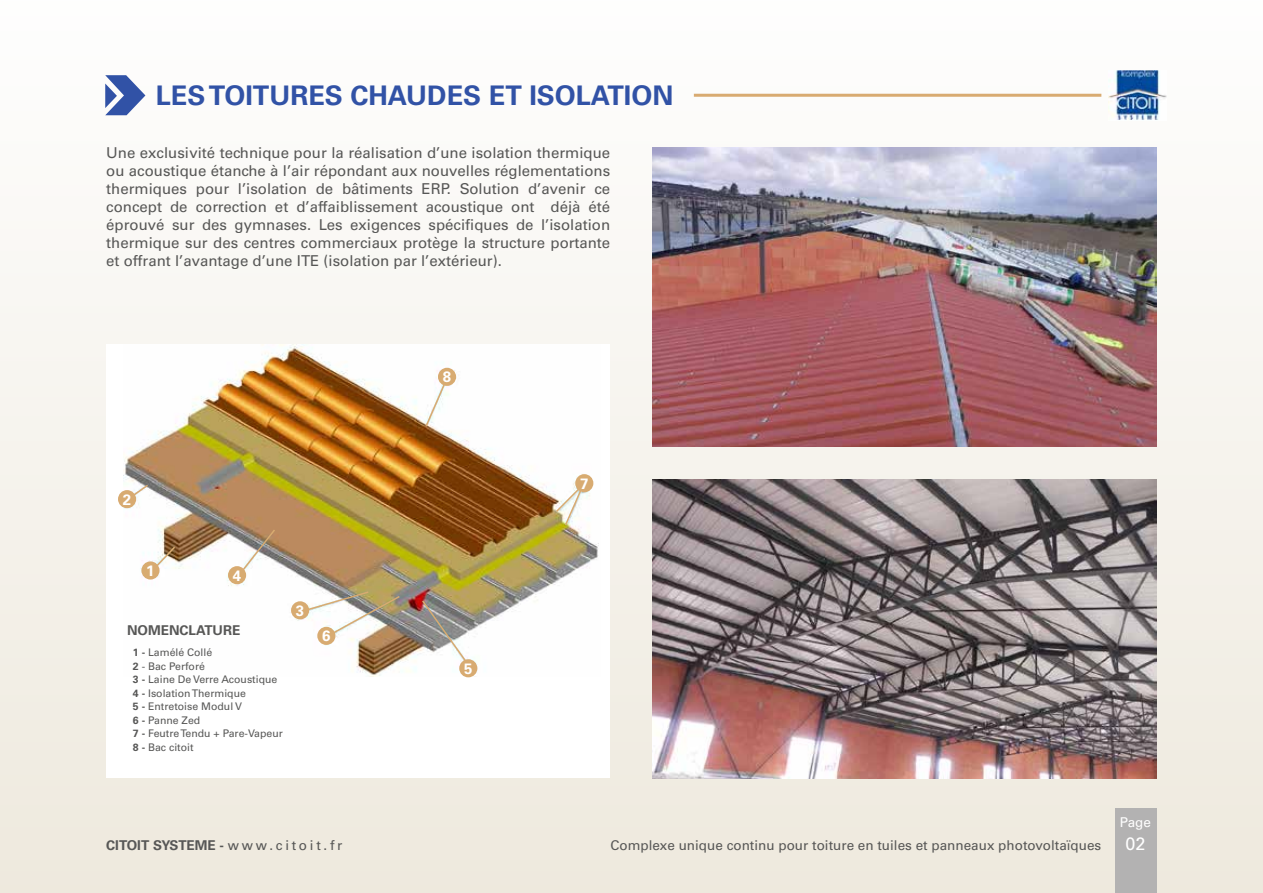
<style>
.page{position:relative;width:1263px;height:893px;background:#fff}
.page>*{position:absolute;margin:0;border:0;box-sizing:border-box;transform-origin:0 0}
.t1{font:700 27px "Univers LT Std";color:#3152a6}
.t2{font:18px "Univers LT Std";color:#fff}
.t3{font:15px/18px "Univers LT Std";color:#575756;text-align:justify}
.t4{font:700 15px "Univers LT Std";color:#fff}
.t5{font:13.5px "Univers LT Std";color:#575756}
.t6{font:700 13.5px "Univers LT Std";color:#575756}
.t7{font:13.5px "Univers LT Std";color:#fff}
.t8{font:10.5px/13.5px "Univers LT Std";color:#575756}
.s1{font-weight:700}
.s2{font-weight:400}
</style>
<div class="page">
<div style="left:0;top:0;width:1263px;height:893px;background:linear-gradient(to bottom,#fefdfd,#ede8dc)"></div>
<div style="left:1115px;top:809px;width:42px;height:84px;background:#b3b2b2"></div>
<svg style="left:105px;top:75px;width:40px;height:40px"></svg>
<img style="left:1109px;top:70px;width:57px;height:50px">
<hr style="left:694px;top:94px;width:407px;height:3px;background:#d8ab71">
<img style="left:653px;top:147px;width:504px;height:299px">
<img style="left:653px;top:479px;width:504px;height:299px">
<div style="left:106px;top:344px;width:504px;height:434px;background:#fff"></div>
<img style="left:124px;top:344px;width:475px;height:333px">
<div style="left:141px;top:561px;width:19px;height:19px;background:#d8ab71;border-radius:50%"></div>
<div style="left:291px;top:601px;width:18px;height:18px;background:#d8ab71;border-radius:50%"></div>
<div style="left:317px;top:627px;width:18px;height:18px;background:#d8ab71;border-radius:50%"></div>
<div style="left:228px;top:566px;width:18px;height:18px;background:#d8ab71;border-radius:50%"></div>
<div style="left:575px;top:474px;width:18px;height:18px;background:#d8ab71;border-radius:50%"></div>
<div style="left:438px;top:368px;width:18px;height:18px;background:#d8ab71;border-radius:50%"></div>
<div style="left:459px;top:659px;width:18px;height:18px;background:#d8ab71;border-radius:50%"></div>
<div style="left:118px;top:490px;width:18px;height:18px;background:#d8ab71;border-radius:50%"></div>
<svg style="left:131px;top:483px;width:19px;height:15px"></svg>
<svg style="left:153px;top:545px;width:24px;height:25px"></svg>
<svg style="left:241px;top:528px;width:36px;height:44px"></svg>
<svg style="left:306px;top:590px;width:95px;height:45px"></svg>
<svg style="left:421px;top:599px;width:46px;height:64px"></svg>
<svg style="left:554px;top:486px;width:29px;height:41px"></svg>
<svg style="left:424px;top:382px;width:22px;height:46px"></svg>
<h1 class="t1" style="left:156px;top:79px;width:519px">LES TOITURES CHAUDES ET ISOLATION</h1>
<p class="t3" style="left:106px;top:144px;width:505px">Une exclusivité technique pour la réalisation d’une isolation thermique ou acoustique étanche à l’air répondant aux nouvelles réglementations thermiques pour l’isolation de bâtiments ERP. Solution d’avenir ce concept de correction et d’affaiblissement acoustique ont déjà été éprouvé sur des gymnases. Les exigences spécifiques de l’isolation thermique sur des centres commerciaux protège la structure portante et offrant l’avantage d’une ITE (isolation par l’extérieur).</p>
<p class="t4" style="left:443px;top:368px;width:10px">8</p>
<p class="t4" style="left:123px;top:491px;width:10px">2</p>
<p class="t4" style="left:146px;top:562px;width:10px">1</p>
<p class="t4" style="left:233px;top:567px;width:10px">4</p>
<p class="t6" style="left:127px;top:622px;width:115px">NOMENCLATURE</p>
<p class="t8" style="left:133px;top:646px;width:151px"><span class="s1">1 -</span> Lamélé Collé<br><span class="s1">2</span> - Bac Perforé<br><span class="s1">3 -</span> Laine De Verre Acoustique<br><span class="s1">4 -</span> Isolation Thermique<br><span class="s1">5 -</span> Entretoise Modul V<br><span class="s1">6 -</span> Panne Zed<br><span class="s1">7 -</span> Feutre Tendu + Pare-Vapeur<br><span class="s1">8 -</span> Bac citoit</p>
<p class="t4" style="left:296px;top:602px;width:10px">3</p>
<p class="t4" style="left:322px;top:627px;width:10px">6</p>
<p class="t4" style="left:464px;top:660px;width:10px">5</p>
<p class="t4" style="left:580px;top:475px;width:10px">7</p>
<p class="t6" style="left:106px;top:837px;width:238px">CITOIT SYSTEME - <span class="s2">www.citoit.fr</span></p>
<p class="t5" style="left:610px;top:837px;width:492px">Complexe unique continu pour toiture en tuiles et panneaux photovoltaïques</p>
<p class="t7" style="left:1120px;top:814px;width:33px">Page</p>
<p class="t2" style="left:1125px;top:833px;width:22px">02</p>
</div>
